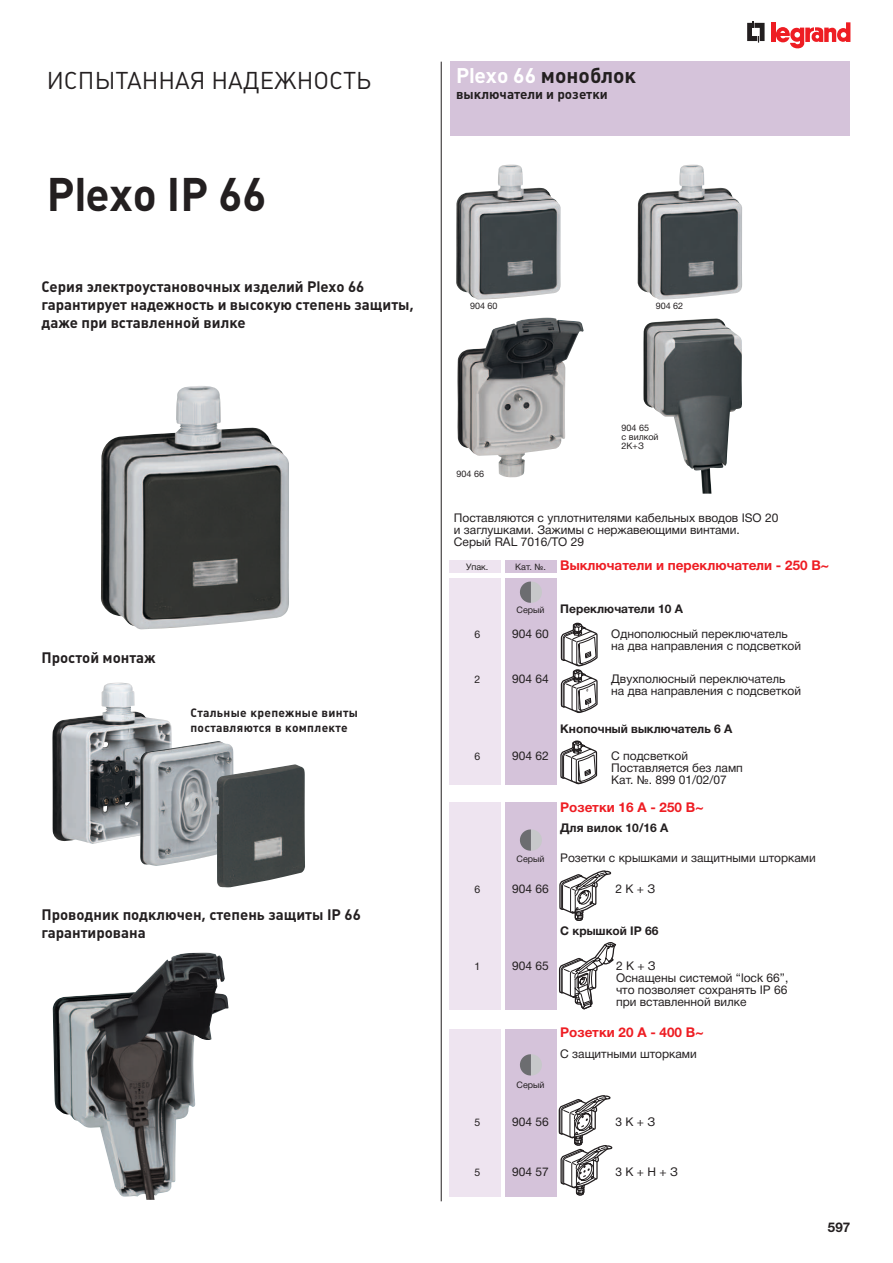
<style>
.page{position:relative;width:893px;height:1263px;background:#fff}
.page>*{position:absolute;margin:0;border:0;box-sizing:border-box;transform-origin:0 0}
.t1{font:700 46.5px "Plumb";color:#231f20;scale:.95 1}
.t2{font:24px "Plumb";color:#231f20}
.t3{font:700 21px "Plumb";color:#231f20}
.t4{font:700 15px/18px "Plumb";color:#231f20}
.t5{font:700 13.5px "Helvetica Neue Cyr";color:#ee1d23}
.t6{font:700 13.5px "Plumb";color:#231f20}
.t7{font:700 13.5px "Helvetica Neue Cyr";color:#231f20}
.t8{font:12px/12px "Helvetica Neue Cyr";color:#231f20}
.t9{font:700 12px "Helvetica Neue Cyr";color:#231f20}
.t10{font:700 12px/15px "Plumb";letter-spacing:.025em;color:#231f20}
.t11{font:10.5px "Helvetica Neue Cyr";color:#231f20}
.t12{font:9px/9px "Helvetica Neue Cyr";color:#231f20}
.t13{font:9px "Courier";color:#231f20}
.s1{color:#fff}
.s2{font-weight:400;font-size:9px;color:#231f20}
</style>
<div class="page">
<svg style="left:747px;top:21px;width:18px;height:22px"></svg>
<hr style="left:771px;top:22px;width:4px;height:20px;background:#ee1d23">
<svg style="left:776px;top:22px;width:74px;height:27px"></svg>
<div style="left:450px;top:578px;width:51px;height:207px;background:#eee4f0"></div>
<div style="left:505px;top:578px;width:51px;height:207px;background:#d5c3da"></div>
<div style="left:450px;top:560px;width:51px;height:13px;background:#eee4f0"></div>
<div style="left:505px;top:560px;width:51px;height:13px;background:#d5c3da"></div>
<svg style="left:560px;top:622px;width:38px;height:91px"></svg>
<svg style="left:560px;top:740px;width:38px;height:45px"></svg>
<svg style="left:520px;top:581px;width:22px;height:22px"></svg>
<div style="left:450px;top:62px;width:399px;height:74px;background:#d5c3da"></div>
<img style="left:456px;top:165px;width:105px;height:135px">
<img style="left:638px;top:165px;width:104px;height:135px">
<img style="left:457px;top:318px;width:127px;height:159px">
<img style="left:643px;top:318px;width:73px;height:176px">
<hr style="left:441px;top:62px;width:1px;height:1139px;background:#231f20">
<div style="left:450px;top:802px;width:51px;height:208px;background:#eee4f0"></div>
<div style="left:505px;top:802px;width:51px;height:208px;background:#d5c3da"></div>
<svg style="left:559px;top:870px;width:52px;height:51px"></svg>
<svg style="left:558px;top:942px;width:59px;height:68px"></svg>
<svg style="left:520px;top:829px;width:22px;height:22px"></svg>
<div style="left:450px;top:1029px;width:51px;height:168px;background:#eee4f0"></div>
<div style="left:505px;top:1029px;width:51px;height:168px;background:#d5c3da"></div>
<svg style="left:558px;top:1095px;width:55px;height:101px"></svg>
<svg style="left:520px;top:1054px;width:22px;height:21px"></svg>
<img style="left:101px;top:386px;width:188px;height:243px">
<img style="left:52px;top:683px;width:120px;height:161px">
<img style="left:140px;top:741px;width:93px;height:125px">
<img style="left:217px;top:764px;width:88px;height:123px">
<img style="left:53px;top:953px;width:137px;height:247px">
<h2 class="t2" style="left:47px;top:67px;width:215px">ИСПЫТАННАЯ НАДЕЖН</h2>
<h2 class="t2" style="left:313px;top:67px;width:56px">ОСТЬ</h2>
<h1 class="t1" style="left:47px;top:167px;width:233px">Plexo IP 66</h1>
<p class="t4" style="left:42px;top:277px;width:374px">Серия электроустановочных изделий Plexo 66 гарантирует надежность и высокую степень защиты, даже при вставленной вилке</p>
<p class="t4" style="left:42px;top:648px;width:116px">Простой монтаж</p>
<p class="t10" style="left:190px;top:705px;width:169px">Стальные крепежные винты поставляются в комплекте</p>
<p class="t4" style="left:42px;top:905px;width:321px">Проводник подключен, степень защиты IP 66 гарантирована</p>
<h3 class="t3" style="left:456px;top:63px;width:182px"><span class="s1">Plexo 66</span> моноблок</h3>
<p class="t6" style="left:456px;top:86px;width:153px">выключатели и розетки</p>
<p class="t12" style="left:470px;top:302px;width:29px">904 60</p>
<p class="t12" style="left:656px;top:302px;width:29px">904 62</p>
<p class="t12" style="left:457px;top:469px;width:29px">904 66</p>
<p class="t12" style="left:622px;top:423px;width:39px">904 65<br>с вилкой<br>2К+З</p>
<p class="t8" style="left:454px;top:512px;width:326px">Поставляются с уплотнителями кабельных вводов ISO 20 и заглушками. Зажимы с нержавеющими винтами.<br>Серый RAL 7016/TO 29</p>
<p class="t12" style="left:466px;top:562px;width:24px">Упак.</p>
<p class="t5" style="left:515px;top:558px;width:315px"><span class="s2">Кат. №.</span> Выключатели и переключатели - 250 В~</p>
<p class="t12" style="left:516px;top:606px;width:30px">Серый</p>
<p class="t9" style="left:560px;top:602px;width:124px">Переключатели 10 A</p>
<p class="t11" style="left:474px;top:629px;width:7px">6</p>
<p class="t8" style="left:512px;top:628px;width:38px">904 60</p>
<p class="t8" style="left:611px;top:628px;width:191px">Однополюсный переключатель на два направления с подсветкой</p>
<p class="t11" style="left:474px;top:674px;width:7px">2</p>
<p class="t8" style="left:512px;top:673px;width:38px">904 64</p>
<p class="t8" style="left:611px;top:673px;width:191px">Двухполюсный переключатель на два направления с подсветкой</p>
<p class="t9" style="left:560px;top:722px;width:174px">Кнопочный выключатель 6 A</p>
<p class="t11" style="left:474px;top:750px;width:7px">6</p>
<p class="t8" style="left:512px;top:750px;width:38px">904 62</p>
<p class="t8" style="left:611px;top:750px;width:133px">С подсветкой<br>Поставляется без ламп<br>Кат. №. 899 01/02/07</p>
<p class="t5" style="left:560px;top:799px;width:145px">Розетки 16 A - 250 В~</p>
<p class="t9" style="left:560px;top:821px;width:110px">Для вилок 10/16 A</p>
<p class="t12" style="left:516px;top:854px;width:30px">Серый</p>
<p class="t8" style="left:560px;top:852px;width:257px">Розетки с крышками и защитными шторками</p>
<p class="t11" style="left:474px;top:884px;width:7px">6</p>
<p class="t8" style="left:512px;top:883px;width:38px">904 66</p>
<p class="t8" style="left:616px;top:883px;width:41px">2 K + З</p>
<p class="t9" style="left:560px;top:924px;width:100px">С крышкой IP 66</p>
<p class="t11" style="left:474px;top:961px;width:7px">1</p>
<p class="t8" style="left:512px;top:960px;width:38px">904 65</p>
<p class="t8" style="left:616px;top:960px;width:174px">2 K + З<br>Оснащены системой “lock 66”, что позволяет сохранять IP 66 при вставленной вилке</p>
<p class="t5" style="left:560px;top:1025px;width:145px">Розетки 20 A - 400 В~</p>
<p class="t8" style="left:560px;top:1048px;width:138px">С защитными шторками</p>
<p class="t12" style="left:516px;top:1081px;width:30px">Серый</p>
<p class="t11" style="left:474px;top:1116px;width:7px">5</p>
<p class="t8" style="left:512px;top:1115px;width:38px">904 56</p>
<p class="t8" style="left:616px;top:1115px;width:41px">3 K + З</p>
<p class="t13" style="left:559px;top:1055px;width:70px">90456-54177o.eps</p>
<p class="t11" style="left:474px;top:1166px;width:7px">5</p>
<p class="t8" style="left:512px;top:1166px;width:38px">904 57</p>
<p class="t8" style="left:616px;top:1166px;width:64px">3 К + Н + З</p>
<p class="t7" style="left:828px;top:1220px;width:24px">597</p>
</div>
